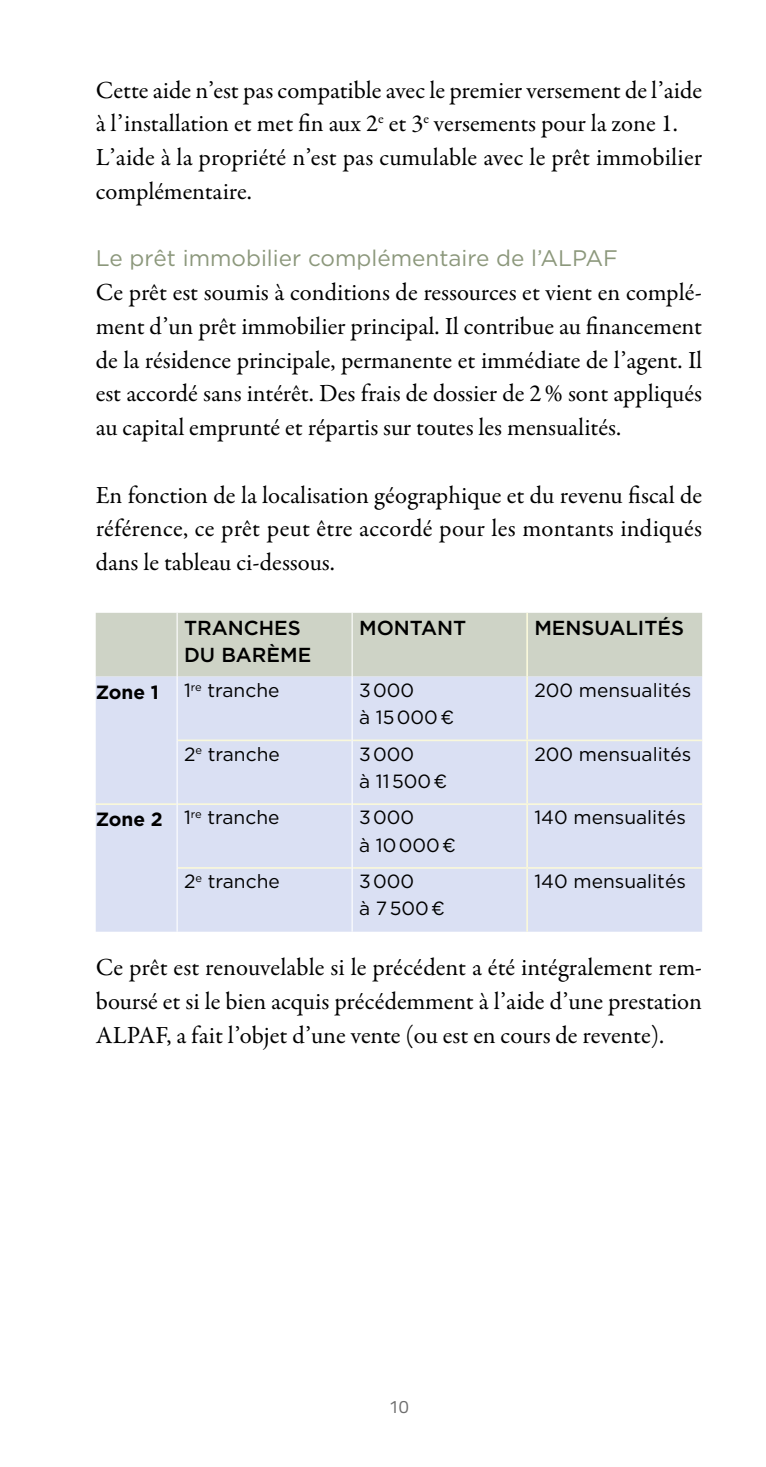
<style>
.page{position:relative;width:766px;height:1467px;background:#fff}
.page>*{position:absolute;margin:0;border:0;box-sizing:border-box;transform-origin:0 0}
.t1{font:24.75px/33.8px "Garamond Premr Pro";color:#000;text-align:justify}
.t2{font:22.5px "Gotham";color:#8c987c}
.t3{font:500 20.25px/27px "Gotham";color:#000}
.t4{font:19.12px/27px "Gotham";color:#000}
.t5{font:700 19.12px "Gotham";color:#000}
.t6{font:18px "Titillium";color:#6e6e6e}
.s1{font-weight:700}
</style>
<div class="page">
<div style="left:96px;top:613px;width:606px;height:64px;background:#ced3c6"></div>
<div style="left:96px;top:677px;width:606px;height:255px;background:#dae0f3"></div>
<hr style="left:526px;top:613px;width:2px;height:64px;background:#f9f8db">
<hr style="left:526px;top:677px;width:2px;height:62px;background:#f9f8db">
<hr style="left:178px;top:739px;width:173px;height:2px;background:#f9f8db">
<hr style="left:352px;top:739px;width:175px;height:2px;background:#f9f8db">
<hr style="left:527px;top:739px;width:175px;height:2px;background:#f9f8db">
<hr style="left:526px;top:741px;width:2px;height:62px;background:#f9f8db">
<hr style="left:96px;top:803px;width:80px;height:2px;background:#f9f8db">
<hr style="left:178px;top:803px;width:173px;height:2px;background:#f9f8db">
<hr style="left:352px;top:803px;width:175px;height:2px;background:#f9f8db">
<hr style="left:527px;top:803px;width:175px;height:2px;background:#f9f8db">
<hr style="left:526px;top:805px;width:2px;height:62px;background:#f9f8db">
<hr style="left:178px;top:867px;width:173px;height:2px;background:#f9f8db">
<hr style="left:352px;top:867px;width:175px;height:2px;background:#f9f8db">
<hr style="left:527px;top:867px;width:175px;height:2px;background:#f9f8db">
<hr style="left:526px;top:869px;width:2px;height:63px;background:#f9f8db">
<hr style="left:176px;top:613px;width:2px;height:64px;background:#fff">
<hr style="left:176px;top:677px;width:2px;height:63px;background:#fff">
<hr style="left:176px;top:740px;width:2px;height:64px;background:#fff">
<hr style="left:176px;top:804px;width:2px;height:64px;background:#fff">
<hr style="left:176px;top:868px;width:2px;height:64px;background:#fff">
<hr style="left:351px;top:613px;width:1px;height:64px;background:#fff">
<hr style="left:351px;top:677px;width:1px;height:63px;background:#fff">
<hr style="left:351px;top:740px;width:1px;height:64px;background:#fff">
<hr style="left:351px;top:804px;width:1px;height:64px;background:#fff">
<hr style="left:351px;top:868px;width:1px;height:64px;background:#fff">
<p class="t1" style="left:96px;top:73px;width:608px;text-align:left">Cette aide n’est pas compatible avec le premier versement de l’aide à l’installation et met fin aux 2<sup>e</sup> et 3<sup>e</sup> versements pour la zone 1.<br>L’aide à la propriété n’est pas cumulable avec le prêt immobilier complémentaire.</p>
<p class="t2" style="left:96px;top:246px;width:523px">Le prêt immobilier complémentaire de l’ALPAF</p>
<p class="t1" style="left:96px;top:276px;width:607px">Ce prêt est soumis à conditions de ressources et vient en complé&shy;ment d’un prêt immobilier principal. Il contribue au financement de la résidence principale, permanente et immédiate de l’agent. Il est accordé sans intérêt. Des frais de dossier de 2% sont appliqués au capital emprunté et répartis sur toutes les mensualités.</p>
<p class="t1" style="left:96px;top:479px;width:607px">En fonction de la localisation géographique et du revenu fiscal de référence, ce prêt peut être accordé pour les montants indiqués dans le tableau ci-dessous.</p>
<p class="t3" style="left:184px;top:614px;width:129px;text-indent:44px">NCHES<br>DU BARÈM E</p>
<p class="t3" style="left:359px;top:614px;width:109px">MONTANT</p>
<p class="t3" style="left:534px;top:614px;width:148px">MENSUALITÉS</p>
<p class="t3" style="left:184px;top:614px;width:16px">TRA</p>
<p class="t5" style="left:96px;top:681px;width:65px">Zone 1</p>
<p class="t4" style="left:184px;top:676px;width:97px">1<sup>re</sup> tranche</p>
<p class="t4" style="left:359px;top:676px;width:96px">3000<br>à 15000¤</p>
<p class="t4" style="left:534px;top:676px;width:158px">200 mensualités</p>
<p class="t4" style="left:184px;top:740px;width:97px">2<sup>e</sup> tranche</p>
<p class="t4" style="left:359px;top:740px;width:90px">3000<br>à 11500¤</p>
<p class="t4" style="left:534px;top:740px;width:158px">200 mensualités</p>
<p class="t4" style="left:96px;top:804px;width:185px"><span class="s1">Zone 2</span> 1<sup>re</sup> tranche</p>
<p class="t4" style="left:359px;top:804px;width:98px">3000<br>à 10000¤</p>
<p class="t4" style="left:534px;top:804px;width:153px">140 mensualités</p>
<p class="t4" style="left:184px;top:868px;width:97px">2<sup>e</sup> tranche</p>
<p class="t4" style="left:359px;top:868px;width:87px">3000<br>à 7500¤</p>
<p class="t4" style="left:534px;top:868px;width:153px">140 mensualités</p>
<p class="t1" style="left:96px;top:951px;width:607px">Ce prêt est renouvelable si le précédent a été intégralement rem&shy;boursé et si le bien acquis précédemment à l’aide d’une prestation ALPAF, a fait l’objet d’une vente (ou est en cours de revente).</p>
<p class="t6" style="left:389px;top:1393px;width:22px">10</p>
</div>
